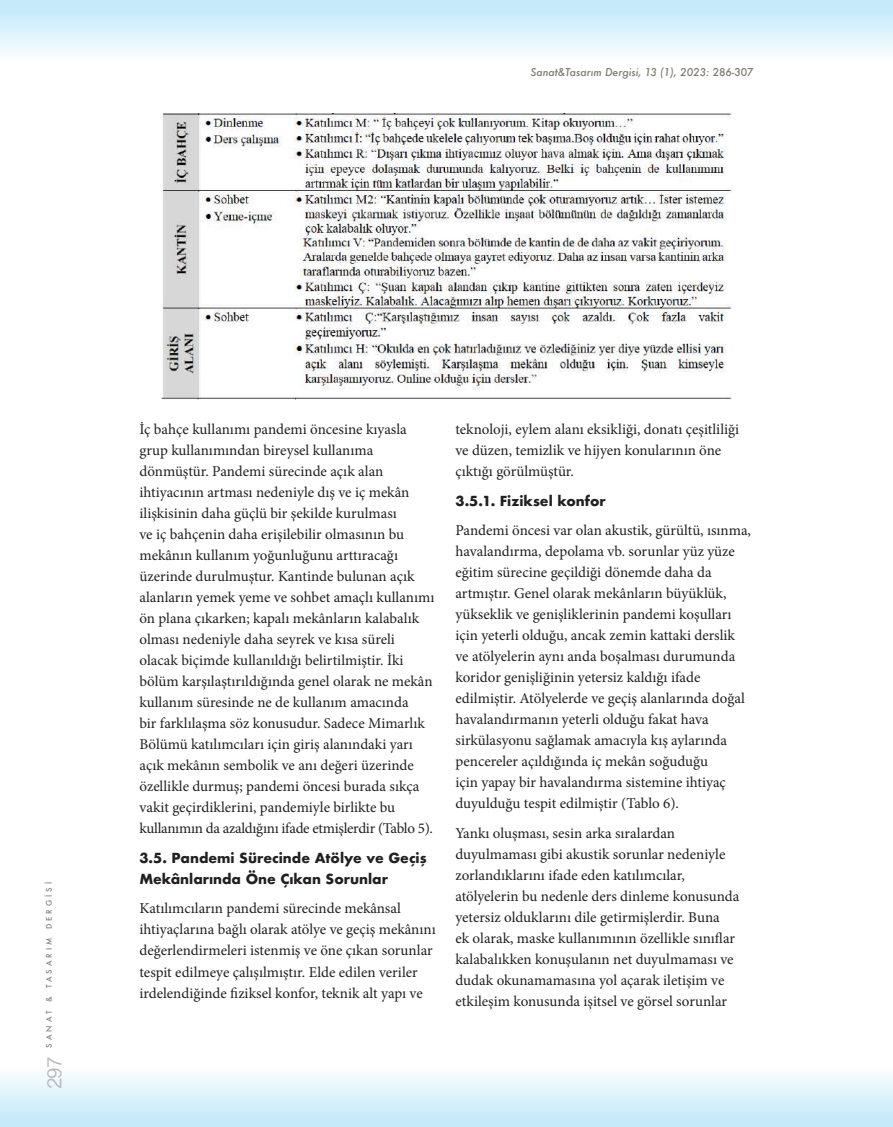
<style>
.page{position:relative;width:893px;height:1127px;background:#fff}
.page>*{position:absolute;margin:0;border:0;box-sizing:border-box;transform-origin:0 0}
.t1{font:18px "Oriya Sangam MN";color:#b6b7bb}
.t2{font:15px/21px "Minion Pro";color:#231f20}
.t3{font:700 13.5px/21px "Futura";color:#231f20}
.t4{font:italic 500 10.5px "Futura";color:#7d796d}
.t5{font:500 7.5px "Futura";letter-spacing:.4em;color:#808285}
.s1{font-style:normal}
</style>
<div class="page">
<div style="left:0;top:1045px;width:893px;height:82px;background:linear-gradient(to bottom,#fff,#c3e9fa)"></div>
<div style="left:0;top:0;width:893px;height:81px;background:linear-gradient(to bottom,#c0e8f9,#fff)"></div>
<img style="left:162px;top:114px;width:570px;height:285px">
<p class="t4" style="left:530px;top:65px;width:224px">Sanat&amp;Tasarım Dergisi, 13 (1), 2023: <span class="s1">286-307</span></p>
<p class="t5" style="left:44px;top:1047px;width:167px;rotate:-90deg">SANAT &amp; TASARIM DERGİSİ</p>
<p class="t1" style="left:42px;top:1089px;width:35px;rotate:-90deg">297</p>
<p class="t2" style="left:139px;top:419px;width:296px">İç bahçe kullanımı pandemi öncesine kıyasla grup kullanımından bireysel kullanıma dönmüştür. Pandemi sürecinde açık alan ihtiyacının artması nedeniyle dış ve iç mekân ilişkisinin daha güçlü bir şekilde kurulması<br>ve iç bahçenin daha erişilebilir olmasının bu mekânın kullanım yoğunluğunu arttıracağı üzerinde durulmuştur. Kantinde bulunan açık alanların yemek yeme ve sohbet amaçlı kullanımı ön plana çıkarken; kapalı mekânların kalabalık olması nedeniyle daha seyrek ve kısa süreli olacak biçimde kullanıldığı belirtilmiştir. İki bölüm karşılaştırıldığında genel olarak ne mekân kullanım süresinde ne de kullanım amacında<br>bir farklılaşma söz konusudur. Sadece Mimarlık Bölümü katılımcıları için giriş alanındaki yarı açık mekânın sembolik ve anı değeri üzerinde özellikle durmuş; pandemi öncesi burada sıkça vakit geçirdiklerini, pandemiyle birlikte bu kullanımın da azaldığını ifade etmişlerdir (Tablo 5).</p>
<p class="t3" style="left:139px;top:847px;width:289px">3.5. Pandemi Sürecinde Atölye ve Geçiş<br>Mekânlarında Öne Çıkan Sorunlar</p>
<p class="t2" style="left:139px;top:898px;width:298px">Katılımcıların pandemi sürecinde mekânsal ihtiyaçlarına bağlı olarak atölye ve geçiş mekânını değerlendirmeleri istenmiş ve öne çıkan sorunlar tespit edilmeye çalışılmıştır. Elde edilen veriler irdelendiğinde fiziksel konfor, teknik alt yapı ve</p>
<p class="t2" style="left:455px;top:419px;width:285px">teknoloji, eylem alanı eksikliği, donatı çeşitliliği ve düzen, temizlik ve hijyen konularının öne çıktığı görülmüştür.</p>
<p class="t3" style="left:455px;top:490px;width:152px">3.5.1. Fiziksel konfor</p>
<p class="t2" style="left:455px;top:520px;width:297px">Pandemi öncesi var olan akustik, gürültü, ısınma, havalandırma, depolama vb. sorunlar yüz yüze eğitim sürecine geçildiği dönemde daha da artmıştır. Genel olarak mekânların büyüklük, yükseklik ve genişliklerinin pandemi koşulları için yeterli olduğu, ancak zemin kattaki derslik ve atölyelerin aynı anda boşalması durumunda koridor genişliğinin yetersiz kaldığı ifade edilmiştir. Atölyelerde ve geçiş alanlarında doğal havalandırmanın yeterli olduğu fakat hava sirkülasyonu sağlamak amacıyla kış aylarında pencereler açıldığında iç mekân soğuduğu<br>için yapay bir havalandırma sistemine ihtiyaç duyulduğu tespit edilmiştir (Tablo 6).</p>
<p class="t2" style="left:455px;top:823px;width:285px">Yankı oluşması, sesin arka sıralardan duyulmaması gibi akustik sorunlar nedeniyle zorlandıklarını ifade eden katılımcılar, atölyelerin bu nedenle ders dinleme konusunda yetersiz olduklarını dile getirmişlerdir. Buna<br>ek olarak, maske kullanımının özellikle sınıflar kalabalıkken konuşulanın net duyulmaması ve dudak okunamamasına yol açarak iletişim ve etkileşim konusunda işitsel ve görsel sorunlar</p>
</div>
